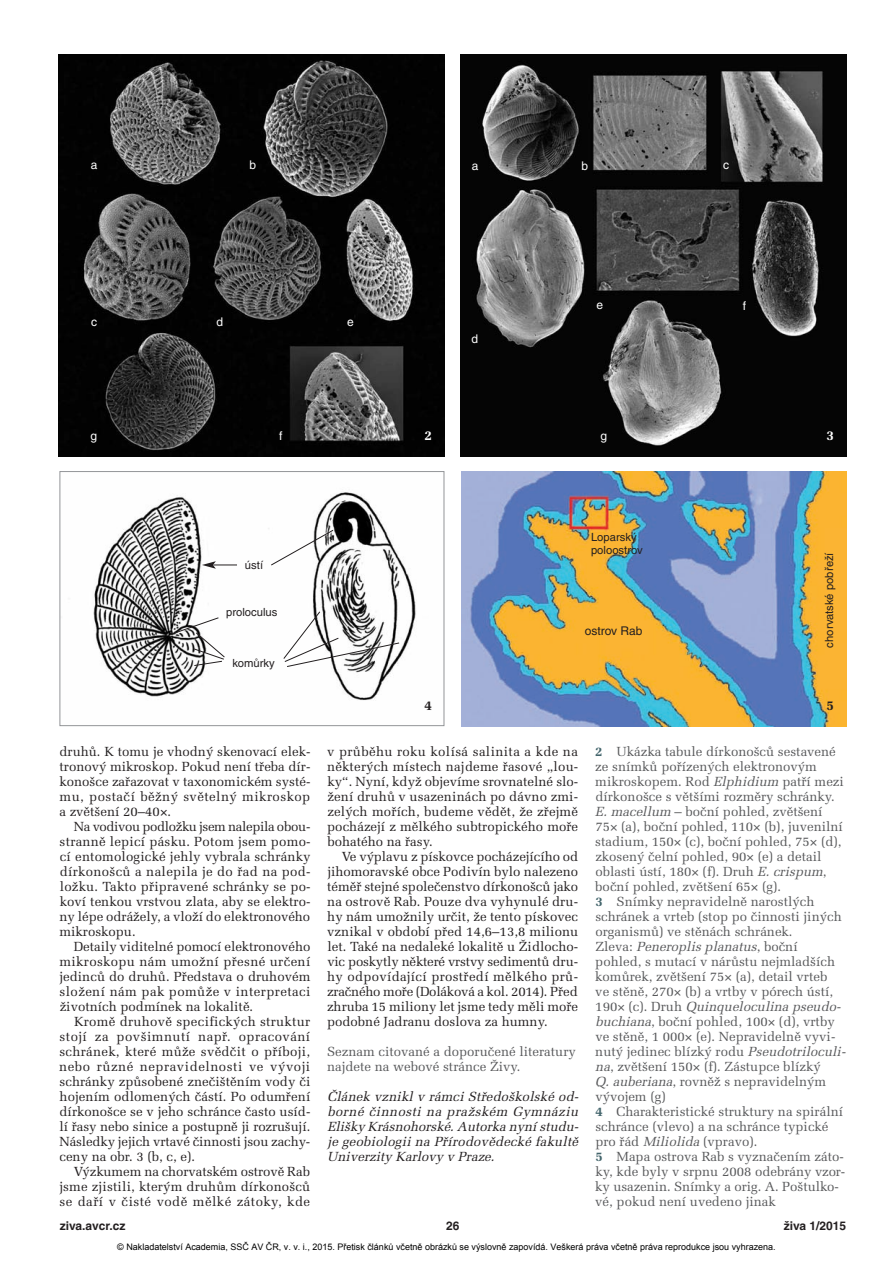
<style>
.page{position:relative;width:893px;height:1263px;background:#fff}
.page>*{position:absolute;margin:0;border:0;box-sizing:border-box;transform-origin:0 0}
.t1{font:700 13.5px "Melior CE";color:#231f20}
.t2{font:700 13.5px "Melior CE";color:#fff}
.t3{font:13.2px/15px "Melior CE";color:#231f20;text-align:justify}
.t4{font:13.2px/15px "Melior CE";color:#57585a}
.t5{font:italic 13.2px/15px "Melior CE";letter-spacing:.01em;color:#231f20;text-align:justify}
.t6{font:700 12px "Helvetica CE";color:#231f20}
.t7{font:12px "Helvetica CE";color:#fff}
.t8{font:12px "Helvetica CE";color:#231f20}
.t9{font:11.25px/13.5px "Helvetica CE";color:#231f20}
.t10{font:9px "Arial";color:#000}
.s1{font-weight:700;color:#43656c}
.s2{font-style:italic}
</style>
<div class="page">
<img style="left:461px;top:471px;width:385px;height:255px">
<img style="left:93px;top:492px;width:323px;height:208px">
<div style="left:60px;top:471px;width:384px;height:255px;border:1px solid #939598"></div>
<img style="left:461px;top:54px;width:386px;height:403px">
<img style="left:59px;top:54px;width:386px;height:403px">
<svg style="left:271px;top:530px;width:62px;height:35px"></svg>
<svg style="left:170px;top:617px;width:55px;height:49px"></svg>
<svg style="left:284px;top:611px;width:115px;height:56px"></svg>
<svg style="left:202px;top:561px;width:35px;height:8px"></svg>
<p class="t7" style="left:91px;top:161px;width:8px">a</p>
<p class="t7" style="left:249px;top:161px;width:8px">b</p>
<p class="t7" style="left:472px;top:161px;width:8px">a</p>
<p class="t7" style="left:581px;top:161px;width:8px">b</p>
<p class="t7" style="left:91px;top:317px;width:8px">c</p>
<p class="t7" style="left:216px;top:318px;width:8px">d</p>
<p class="t7" style="left:347px;top:317px;width:8px">e</p>
<p class="t7" style="left:471px;top:334px;width:8px">d</p>
<p class="t7" style="left:596px;top:300px;width:8px">e</p>
<p class="t7" style="left:723px;top:161px;width:7px">c</p>
<p class="t7" style="left:743px;top:301px;width:5px">f</p>
<p class="t7" style="left:91px;top:431px;width:8px">g</p>
<p class="t7" style="left:279px;top:431px;width:5px">f</p>
<p class="t7" style="left:601px;top:431px;width:8px">g</p>
<p class="t2" style="left:425px;top:430px;width:9px">2</p>
<p class="t2" style="left:826px;top:430px;width:9px">3</p>
<p class="t9" style="left:245px;top:560px;width:20px">ústí</p>
<p class="t9" style="left:226px;top:606px;width:53px">proloculus</p>
<p class="t9" style="left:233px;top:657px;width:44px">komůrky</p>
<p class="t3" style="left:59px;top:746px;width:252px">druhů. K tomu je vhodný skenovací elek&shy;tronový mikroskop. Pokud není třeba dír&shy;konošce zařazovat v taxonomickém systé&shy;mu, postačí běžný světelný mikroskop a zvětšení 20–40 .</p>
<p class="t3" style="left:59px;top:821px;width:253px;text-indent:14px">Na vodivou podložku jsem nalepila obou - stranně lepicí pásku. Potom jsem pomo&shy;cí entomologické jehly vybrala schránky dírkonošců a nalepila je do řad na pod&shy;ložku. Takto připravené schránky se po - koví tenkou vrstvou zlata, aby se elektro&shy;ny lépe odrážely, a vloží do elektronového mikroskopu.</p>
<p class="t3" style="left:59px;top:941px;width:253px;text-indent:14px">Detaily viditelné pomocí elektronového mikroskopu nám umožní přesné určení jedinců do druhů. Představa o druhovém složení nám pak pomůže v interpretaci životních podmínek na lokalitě.</p>
<p class="t3" style="left:59px;top:1016px;width:253px;text-indent:15px">Kromě druhově specifických struktur stojí za povšimnutí např. opracování schránek, které může svědčit o příboji, nebo různé nepravidelnosti ve vývoji schránky způsobené znečištěním vody či hojením odlomených částí. Po odumření dírkonošce se v jeho schránce často usíd&shy;lí řasy nebo sinice a postupně ji rozrušují.<br>Následky jejich vrtavé činnosti jsou zachy&shy;ceny na obr. 3 (b, c, e).</p>
<p class="t3" style="left:59px;top:1166px;width:252px;text-indent:15px">Výzkumem na chorvatském ostrově Rab jsme zjistili, kterým druhům dírkonošců se daří v čisté vodě mělké zátoky, kde</p>
<p class="t9" style="left:591px;top:531px;width:53px">Loparský poloostrov</p>
<p class="t8" style="left:585px;top:627px;width:59px">ostrov Rab</p>
<p class="t9" style="left:823px;top:647px;width:97px;rotate:-90deg">chorvatské pobřeží</p>
<p class="t1" style="left:425px;top:700px;width:9px">4</p>
<p class="t1" style="left:826px;top:700px;width:9px">5</p>
<p class="t3" style="left:327px;top:746px;width:253px">v průběhu roku kolísá salinita a kde na některých místech najdeme řasové „lou&shy;ky“. Nyní, když objevíme srovnatelné slo&shy;žení druhů v usazeninách po dávno zmi&shy;zelých mořích, budeme vědět, že zřejmě pocházejí z mělkého subtropického moře bohatého na řasy.</p>
<p class="t3" style="left:327px;top:851px;width:253px;text-indent:15px">Ve výplavu z pískovce pocházejícího od jihomoravské obce Podivín bylo nalezeno téměř stejné společenstvo dírkonošců jako na ostrově Rab. Pouze dva vyhynulé dru&shy;hy nám umožnily určit, že tento pískovec vznikal v období před 14,6–13,8 milionu let. Také na nedaleké lokalitě u Židlocho&shy;vic poskytly některé vrstvy sedimentů dru&shy;hy odpovídající prostředí mělkého prů&shy;zračného moře (Doláková a kol. 2014). Před zhruba 15 miliony let jsme tedy měli moře podobné Jadranu doslova za humny.</p>
<p class="t4" style="left:327px;top:1046px;width:250px">Seznam citované a doporučené literatury najdete na webové stránce Živy.</p>
<p class="t5" style="left:327px;top:1091px;width:255px">Článek vznikl v rámci Středoškolské od - borné činnosti na pražském Gymnáziu Elišky Krásnohorské.Autorka nynístudu&shy;j e geobiologii na Přírodovědecké fakultě Univerzity Karlovy v Praze.</p>
<p class="t4" style="left:595px;top:746px;width:254px"><span class="s1">2</span> Ukázka tabule dírkonošců sestavené ze snímků pořízených elektronovým mikroskopem. Rod <span class="s2">Elphidium</span>patří mezi dírkonošce s většími rozměry schránky.<br><span class="s2">E. macellum</span>– boční pohled, zvětšení<br>75 (a), boční pohled, 110 (b), juvenilní stadium, 150 (c), boční pohled, 75 (d), zkosený čelní pohled, 90 (e) a detail oblasti ústí, 180 (f). Druh <span class="s2">E. crispum</span>, boční pohled, zvětšení 65 (g).<br><span class="s1">3</span> Snímky nepravidelně narostlých schránek a vrteb (stop po činnosti jiných organismů) ve stěnách schránek.<br>Z l e v a : <span class="s2">Peneroplis planatus</span>, b o č n í<br>pohled, s mutací v nárůstu nejmladších komůrek, zvětšení 75 (a), detail vrteb<br>ve stěně, 270 (b) a vrtby v pórech ústí,<br>1 9 0 ( c ) . D r u h <span class="s2">Quinqueloculina pseudo&shy;buchiana</span>, boční pohled, 100 (d), vrtby ve stěně, 1 000 (e). Nepravidelně vyvi&shy;nutý jedinec blízký rodu <span class="s2">Pseudotriloculi&shy;na</span>, zvětšení 150 (f). Zástupce blízký<br><span class="s2">Q. auberiana</span>, rovněž s nepravidelným vývojem (g)<br><span class="s1">4</span> Charakteristické struktury na spirální schránce (vlevo) a na schránce typické pro řád <span class="s2">Miliolida</span>(vpravo).<br><span class="s1">5</span> Mapa ostrova Rab s vyznačením záto&shy;ky, kde byly v srpnu 2008 odebrány vzor&shy;ky usazenin. Snímky a orig. A. Poštulko&shy;vé, pokud není uvedeno jinak</p>
<p class="t6" style="left:60px;top:1221px;width:67px">ziva.avcr.cz</p>
<p class="t6" style="left:446px;top:1221px;width:15px">26</p>
<p class="t6" style="left:784px;top:1221px;width:64px">živa 1/2015</p>
<p class="t10" style="left:117px;top:1241px;width:660px">© Nakladatelství Academia, SSČ AV ČR, v. v. i., 2015. Přetisk článků včetně obrázků se výslovně zapovídá. Veškerá práva včetně práva reprodukce jsou vyhrazena.</p>
</div>
